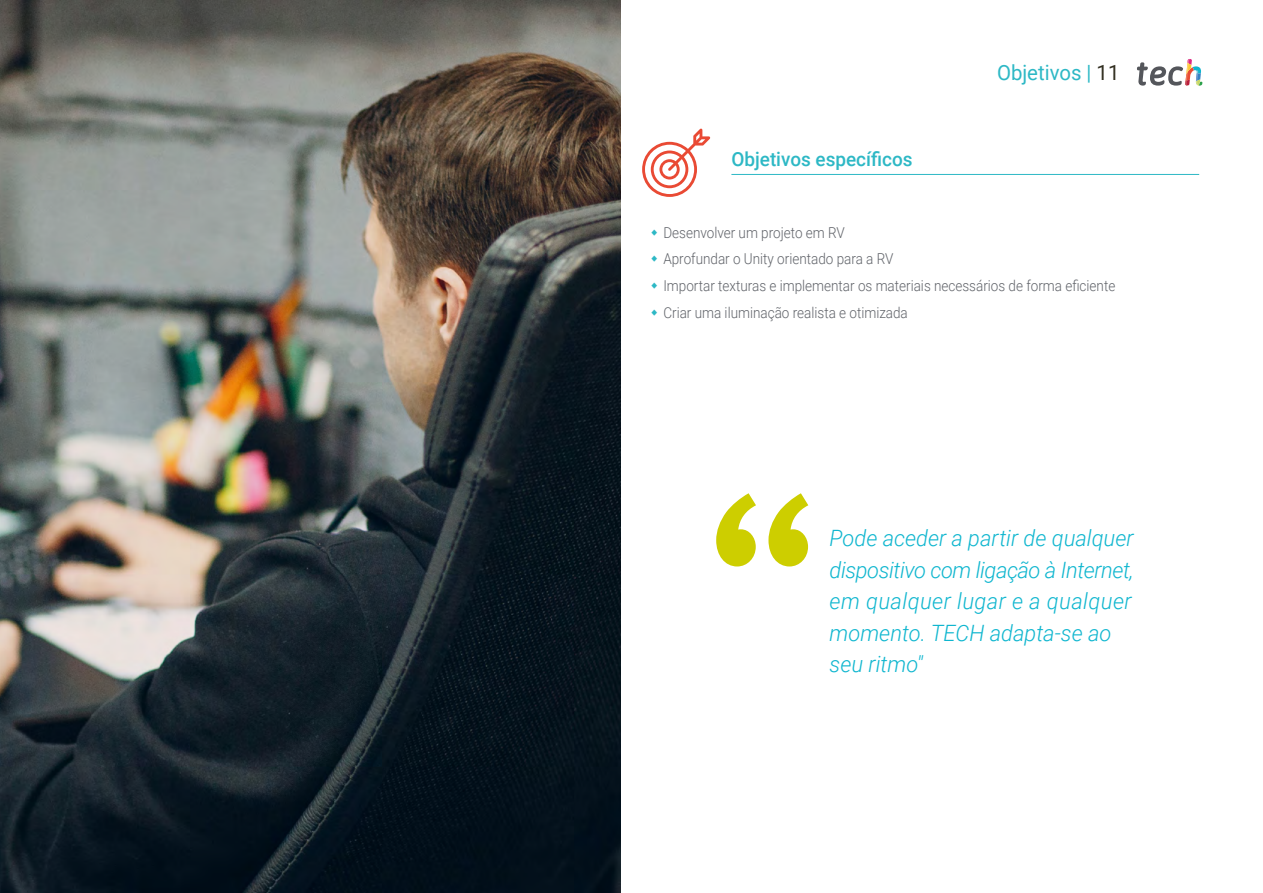
<style>
.page{position:relative;width:1263px;height:893px;background:#fff}
.page>*{position:absolute;margin:0;border:0;box-sizing:border-box;transform-origin:0 0}
.t1{font:italic 300 22.5px/31.5px "Roboto";color:#0fb6cf}
.t2{font:21px "Roboto";color:#2db8c5}
.t3{font:500 19.5px "Roboto";color:#2db8c5}
.t4{font:300 15px/26.7px "Roboto";color:#61646a;scale:.9 1}
.s1{color:#312e20}
</style>
<div class="page">
<hr style="left:731px;top:174px;width:468px;height:1px;background:#2db8c5">
<svg style="left:642px;top:129px;width:68px;height:68px"></svg>
<img style="left:0;top:0;width:621px;height:893px">
<svg style="left:1137px;top:59px;width:65px;height:27px"></svg>
<svg style="left:716px;top:493px;width:92px;height:73px"></svg>
<h3 class="t3" style="left:731px;top:145px;width:183px">Objetivos específicos</h3>
<h2 class="t2" style="left:997px;top:57px;width:124px">Objetivos | <span class="s1">11</span></h2>
<p class="t4" style="left:663px;top:218px;width:504px">Desenvolver um projeto em RV<br>Aprofundar o Unity orientado para a RV<br>Importar texturas e implementar os materiais necessários de forma eficiente Criar uma iluminação realista e otimizada</p>
<h1 class="t1" style="left:829px;top:521px;width:306px">Pode aceder a partir de qualquer dispositivo com ligação à Internet, em qualquer lugar e a qualquer momento. TECH adapta-se ao seu ritmo"</h1>
</div>
